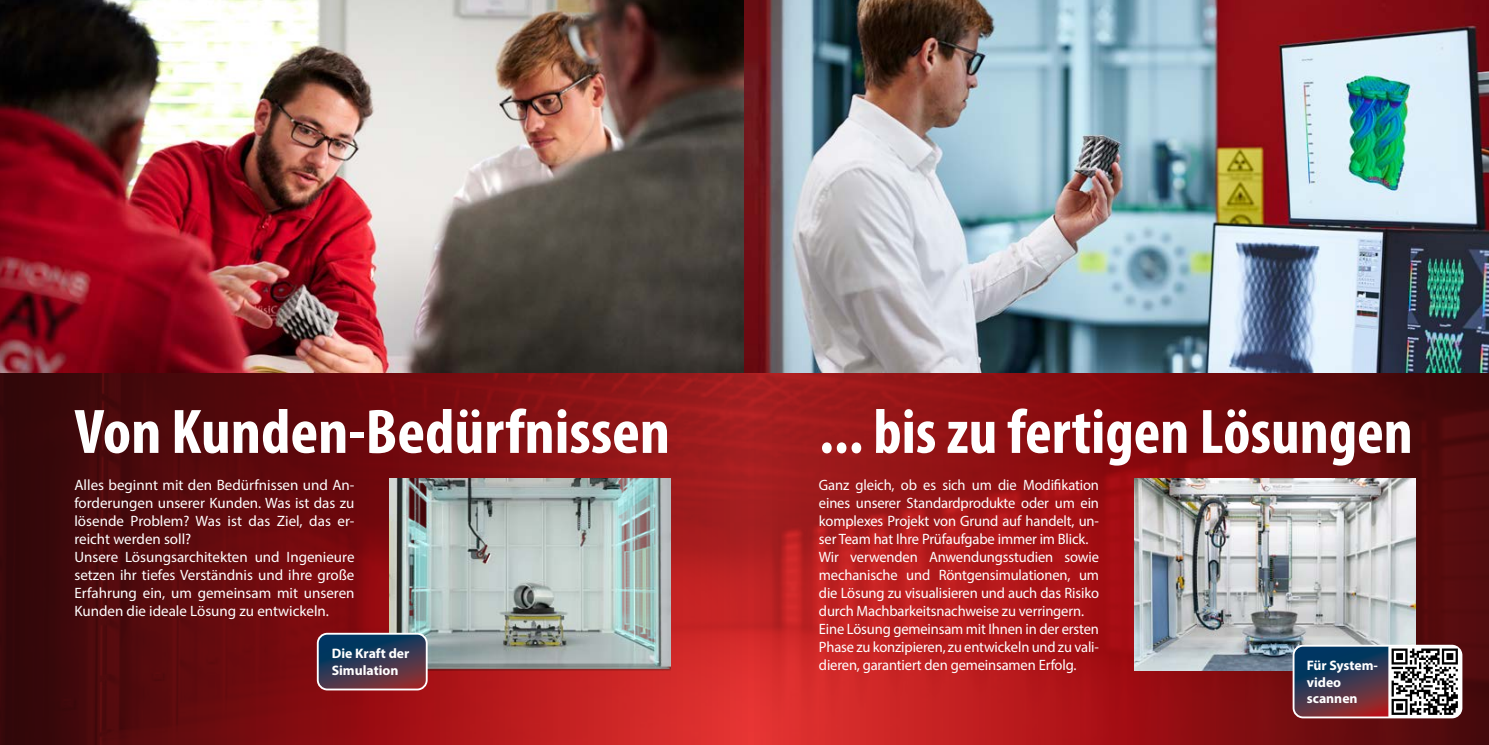
<style>
.page{position:relative;width:1489px;height:745px;background:#fff}
.page>*{position:absolute;margin:0;border:0;box-sizing:border-box;transform-origin:0 0}
.t1{font:63.38px "Myriad Variable Concept";color:#fff}
.t2{font:63.38px "Myriad Variable Concept";color:#fff;scale:1.04 1}
.t3{font:15px/18px "Myriad Pro";letter-spacing:-.01em;color:#fff}
.t4{font:700 13.75px/16.5px "Myriad Pro";color:#fff}
</style>
<div class="page">
<img style="left:0;top:0;width:1488px;height:372px">
<svg style="left:0;top:372px;width:1488px;height:372px;background:#851215"></svg>
<img style="left:390px;top:478px;width:280px;height:192px">
<svg style="left:318px;top:633px;width:108px;height:56px;background:#343751"></svg>
<div style="left:317px;top:632px;width:110px;height:58px;border:2px solid #fff;border-radius:10px"></div>
<img style="left:1134px;top:478px;width:281px;height:192px">
<div style="left:1292px;top:644px;width:170px;height:74px;border:2px solid #fff;border-radius:10px"></div>
<svg style="left:1293px;top:645px;width:168px;height:72px"></svg>
<h1 class="t2" style="left:74px;top:394px;width:574px">Von Kunden-Bedürfnissen</h1>
<h1 class="t1" style="left:819px;top:394px;width:595px">... bis zu fertigen Lösungen</h1>
<p class="t3" style="left:74px;top:475px;width:281px">Alles beginnt mit den Bedürfnissen und An&shy;forderungen unserer Kunden. Was ist das zu lösende Problem? Was ist das Ziel, das er&shy;reicht werden soll?<br>Unsere Lösungsarchitekten und Ingenieure setzen ihr tiefes Verständnis und ihre große Erfahrung ein, um gemeinsam mit unseren Kunden die ideale Lösung zu entwickeln.</p>
<p class="t3" style="left:819px;top:475px;width:281px">Ganz gleich, ob es sich um die Modifikation eines unserer Standardprodukte oder um ein komplexes Projekt von Grund auf handelt, un&shy;ser Team hat Ihre Prüfaufgabe immer im Blick.<br>Wir verwenden Anwendungsstudien sowie mechanische und Röntgensimulationen, um die Lösung zu visualisieren und auch das Risiko durch Machbarkeitsnachweise zu verringern.<br>Eine Lösung gemeinsam mit Ihnen in der ersten Phase zu konzipieren, zu entwickeln und zu vali&shy;dieren, garantiert den gemeinsamen Erfolg.</p>
<p class="t4" style="left:332px;top:644px;width:79px">Die Kraft der<br>Simulation</p>
<p class="t4" style="left:1306px;top:656px;width:73px">Für System&shy;video scannen</p>
</div>
